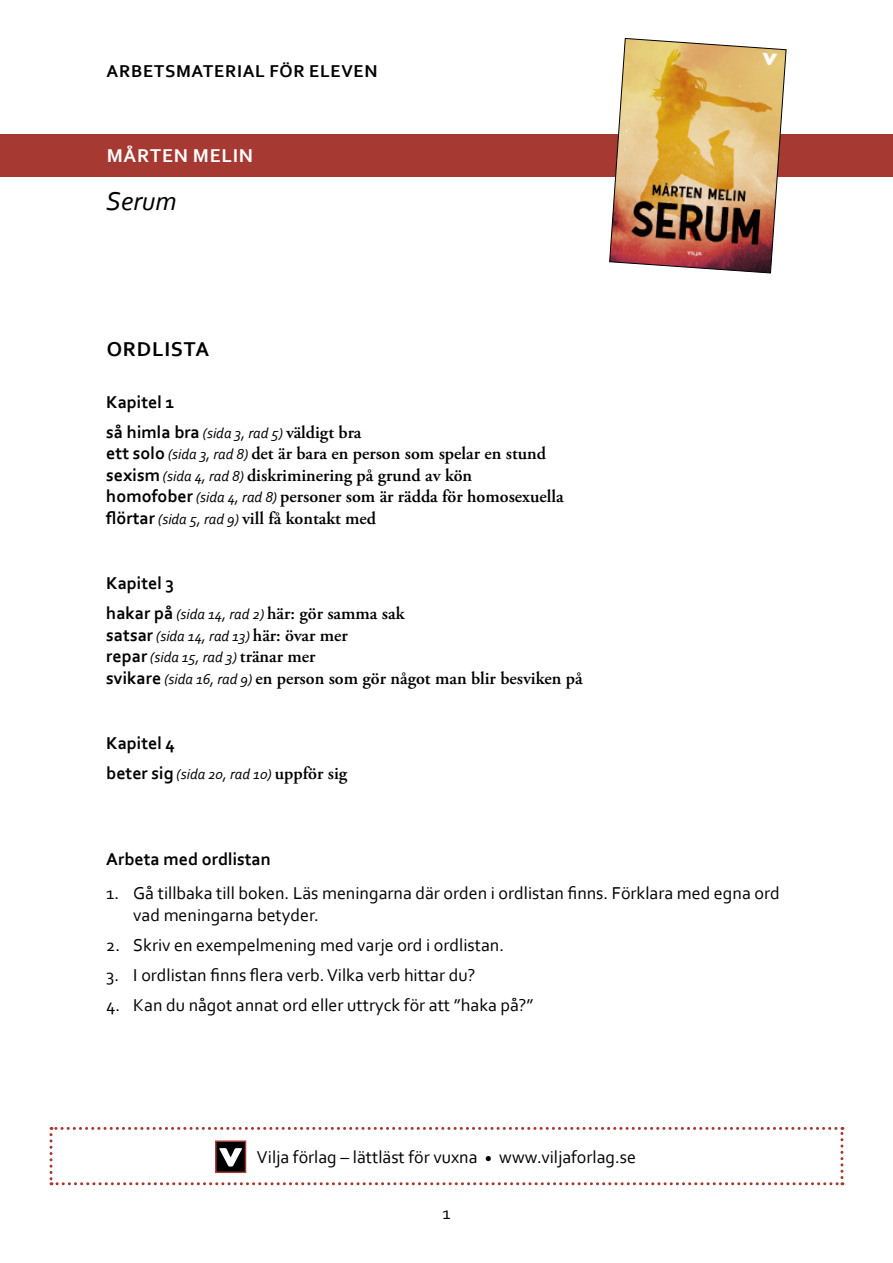
<style>
.page{position:relative;width:893px;height:1263px;background:#fff}
.page>*{position:absolute;margin:0;border:0;box-sizing:border-box;transform-origin:0 0}
.t1{font:italic 27px "Corbel";color:#000}
.t2{font:700 21px "Corbel";letter-spacing:.04em;color:#000}
.t3{font:700 19.5px "Corbel";letter-spacing:.04em;color:#fff}
.t4{font:18px/21.6px "Corbel";color:#000}
.t5{font:600 18px/21.6px "Adobe Garamond Pro";color:#000}
.t6{font:700 18px "Corbel";color:#000}
.t7{font:700 18px "Corbel";letter-spacing:.04em;color:#000}
.t8{font:italic 15px/21.6px "Corbel";color:#000}
.s1{font-weight:700;font-style:normal;font-size:18px}
.s2{font-family:"Adobe Garamond Pro";font-weight:600;font-style:normal;font-size:18px}
.s3{font-family:"Corbel";font-weight:700}
.s4{font-family:"Corbel";font-weight:400;font-style:italic;font-size:15px}
</style>
<div class="page">
<div style="left:0;top:134px;width:893px;height:42px;background:#a63931"></div>
<img style="left:609px;top:38px;width:177px;height:235px">
<svg style="left:50px;top:1127px;width:793px;height:58px"></svg>
<div style="left:215px;top:1140px;width:31px;height:33px;border:2px solid #a63931"></div>
<p class="t7" style="left:107px;top:60px;width:272px">ARBETSMATERIAL FÖR ELEVEN</p>
<p class="t3" style="left:107px;top:144px;width:148px">MÅRTEN MELIN</p>
<h1 class="t1" style="left:106px;top:184px;width:72px">Serum</h1>
<p class="t2" style="left:107px;top:336px;width:104px">ORDLISTA</p>
<p class="t6" style="left:106px;top:390px;width:70px">Kapitel 1</p>
<p class="t8" style="left:106px;top:421px;width:257px"><span class="s1">så himla bra</span> (sida 3, rad 5) <span class="s2">väldigt bra</span></p>
<p class="t5" style="left:106px;top:443px;width:459px"><span class="s3">ett solo</span> <span class="s4">(sida 3, rad 8)</span> det är bara en person som spelar en stund <span class="s3">sexism</span> <span class="s4">(sida 4, rad 8)</span> diskriminering på grund av kön<br><span class="s3">homofober</span> <span class="s4">(sida 4, rad 8)</span> personer som är rädda för homosexuella <span class="s3">flörtar</span> <span class="s4">(sida 5, rad 9)</span> vill få kontakt med</p>
<p class="t6" style="left:106px;top:572px;width:70px">Kapitel 3</p>
<p class="t5" style="left:106px;top:603px;width:300px"><span class="s3">hakar på</span> <span class="s4">(sida 14, rad 2)</span> här: gör samma sak</p>
<p class="t8" style="left:106px;top:624px;width:243px"><span class="s1">satsar</span> (sida 14, rad 13) <span class="s2">här: övar mer </span><span class="s1">repar</span> (sida 15, rad 3) <span class="s2">tränar mer</span></p>
<p class="t5" style="left:106px;top:667px;width:478px"><span class="s3">svikare</span> <span class="s4">(sida 16, rad 9)</span> en person som gör något man blir besviken på</p>
<p class="t6" style="left:106px;top:731px;width:70px">Kapitel 4</p>
<p class="t8" style="left:106px;top:762px;width:242px"><span class="s1">beter sig</span> (sida 20, rad 10) <span class="s2">uppför sig</span></p>
<p class="t6" style="left:106px;top:848px;width:166px">Arbeta med ordlistan</p>
<p class="t4" style="left:133px;top:882px;width:648px;text-indent:-27px">1. Gå tillbaka till boken. Läs meningarna där orden i ordlistan finns. Förklara med egna ord vad meningarna betyder.</p>
<p class="t4" style="left:106px;top:934px;width:399px">2. Skriv en exempelmening med varje ord i ordlistan.</p>
<p class="t4" style="left:106px;top:964px;width:371px">3. I ordlistan finns flera verb. Vilka verb hittar du?</p>
<p class="t4" style="left:106px;top:994px;width:429px">4. Kan du något annat ord eller uttryck för att ”haka på?”</p>
<p class="t4" style="left:257px;top:1145px;width:381px">Vilja förlag – lättläst för vuxna <sub>•</sub> www.viljaforlag.se</p>
<p class="t4" style="left:442px;top:1202px;width:10px">1</p>
</div>
